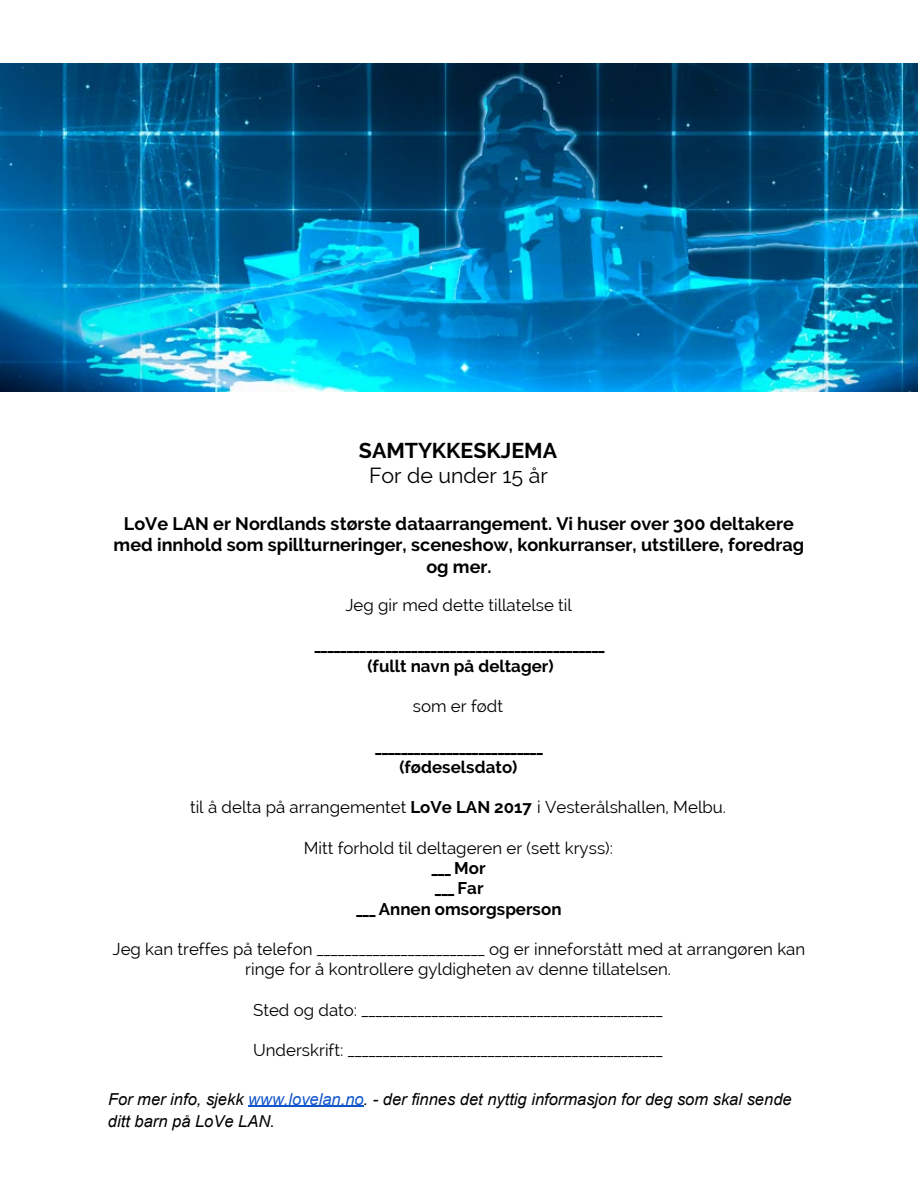
<style>
.page{position:relative;width:918px;height:1188px;background:#fff}
.page>*{position:absolute;margin:0;border:0;box-sizing:border-box;transform-origin:0 0}
.t1{font:700 21.3px "Raleway";color:#000}
.t2{font:21.3px "Raleway";color:#000}
.t3{font:700 18px/21.3px "Raleway";color:#000;text-align:center}
.t4{font:16.8px/20.2px "Raleway";color:#000;text-align:center}
.t5{font:700 16.8px/20.2px "Raleway";color:#000;text-align:center}
.t6{font:italic 16.5px/22.5px "Arial";color:#000}
.s1{font-weight:700}
.s2{color:#15c}
</style>
<div class="page">
<hr style="left:248px;top:1106px;width:116px;height:1px;background:#15c">
<img style="left:0;top:63px;width:918px;height:329px">
<p class="t1" style="left:359px;top:438px;width:200px">SAMTYKKESKJEMA</p>
<p class="t2" style="left:369px;top:463px;width:181px">For de under 15 år</p>
<p class="t3" style="left:114px;top:513px;width:692px">LoVe LAN er Nordlands største dataarrangement. Vi huser over 300 deltakere med innhold som spillturneringer, sceneshow, konkurranser, utstillere, foredrag og mer.</p>
<p class="t4" style="left:345px;top:595px;width:228px">Jeg gir med dette tillatelse til</p>
<p class="t5" style="left:314px;top:635px;width:293px">_____________________________________________ (fullt navn på deltager)</p>
<p class="t4" style="left:413px;top:696px;width:92px">som er født</p>
<p class="t5" style="left:375px;top:737px;width:171px">__________________________ (fødeselsdato)</p>
<p class="t4" style="left:190px;top:797px;width:538px">til å delta på arrangementet <span class="s1">LoVe LAN 2017</span> i Vesterålshallen, Melbu.</p>
<p class="t4" style="left:304px;top:838px;width:311px">Mitt forhold til deltageren er (sett kryss):</p>
<p class="t5" style="left:355px;top:858px;width:208px">___ Mor<br>___ Far<br>___Annen omsorgsperson</p>
<p class="t4" style="left:112px;top:939px;width:694px">Jeg kan treffes på telefon ________________________ og er inneforstått med at arrangøren kan ringe for å kontrollere gyldigheten av denne tillatelsen.</p>
<p class="t4" style="left:253px;top:1000px;width:411px">Sted og dato: ___________________________________________</p>
<p class="t4" style="left:253px;top:1040px;width:411px">Underskrift: _____________________________________________</p>
<p class="t6" style="left:108px;top:1088px;width:685px">For mer info, sjekk <span class="s2">www.lovelan.no</span>. - der finnes det nyttig informasjon for deg som skal sende ditt barn på LoVe LAN.</p>
</div>
